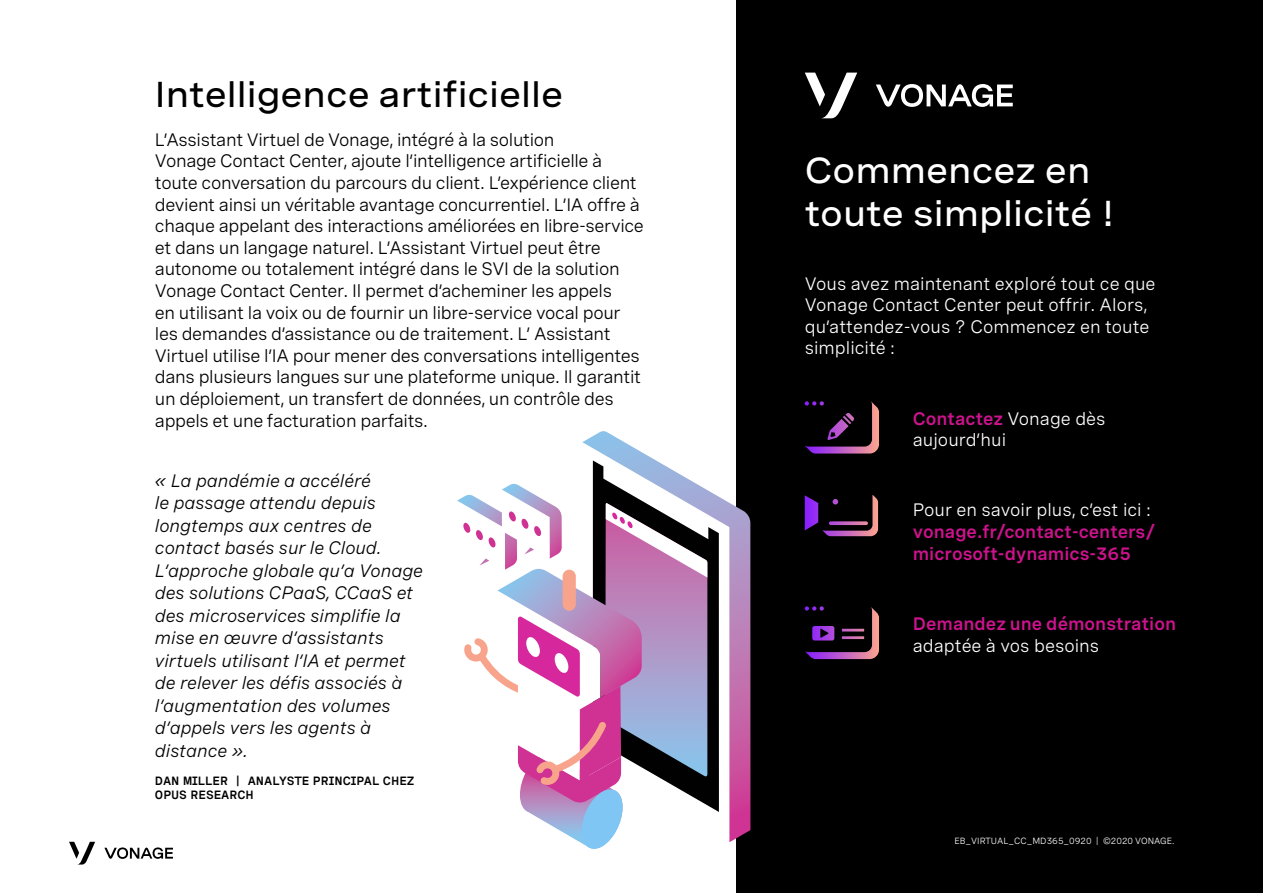
<style>
.page{position:relative;width:1263px;height:893px;background:#fff}
.page>*{position:absolute;margin:0;border:0;box-sizing:border-box;transform-origin:0 0}
.t1{font:500 expanded 36px/43.2px "Spezia";color:#fff}
.t2{font:500 expanded 36px "Spezia";color:#000}
.t3{font:18px/21.6px "Spezia";letter-spacing:-.02em;color:#000}
.t4{font:italic 18px/22.5px "Spezia";color:#000101}
.t5{font:18px/21.6px "Spezia";color:#fff}
.t6{font:600 18px/21.6px "Spezia";color:#cd138d}
.t7{font:600 12px/14.4px "Spezia Semi Mono";color:#000101}
.t8{font:9px "Spezia";color:#fff}
.s1{font-weight:600;color:#cd138d}
</style>
<div class="page">
<svg style="left:69px;top:842px;width:26px;height:22px"></svg>
<svg style="left:104px;top:847px;width:69px;height:12px"></svg>
<div style="left:737px;top:0;width:526px;height:893px;background:#000"></div>
<svg style="left:582px;top:431px;width:168px;height:411px"></svg>
<svg style="left:457px;top:460px;width:262px;height:389px"></svg>
<svg style="left:805px;top:73px;width:52px;height:45px"></svg>
<svg style="left:876px;top:84px;width:137px;height:23px"></svg>
<svg style="left:805px;top:495px;width:73px;height:41px"></svg>
<svg style="left:805px;top:401px;width:74px;height:53px"></svg>
<svg style="left:805px;top:606px;width:74px;height:53px"></svg>
<h1 class="t2" style="left:155px;top:67px;width:410px">Intelligence artificielle</h1>
<p class="t3" style="left:155px;top:127px;width:490px">L’Assistant Virtuel de Vonage, intégré à la solution<br>Vonage Contact Center, ajoute l’intelligence artificielle à toute conversation du parcours du client. L’expérience client devient ainsi un véritable avantage concurrentiel. L’IA offre à chaque appelant des interactions améliorées en libre-service et dans un langage naturel. L’Assistant Virtuel peut être autonome ou totalement intégré dans le SVI de la solution Vonage Contact Center. Il permet d’acheminer les appels<br>en utilisant la voix ou de fournir un libre-service vocal pour les demandes d’assistance ou de traitement. L’ Assistant Virtuel utilise l’IA pour mener des conversations intelligentes dans plusieurs langues sur une plateforme unique. Il garantit un déploiement, un transfert de données, un contrôle des appels et une facturation parfaits.</p>
<p class="t4" style="left:155px;top:468px;width:270px">« La pandémie a accéléré<br>le passage attendu depuis longtemps aux centres de contact basés sur le Cloud.<br>L’approche globale qu’a Vonage des solutions CPaaS, CCaaS et des microservices simplifie la mise en œuvre d’assistants virtuels utilisant l’IA et permet de relever les défis associés à l’augmentation des volumes d’appels vers les agents à distance ».</p>
<p class="t7" style="left:155px;top:772px;width:261px">DAN MILLER | ANALYSTE PRINCIPAL CHEZ<br>OPUS RESEARCH</p>
<h1 class="t1" style="left:805px;top:146px;width:312px">Commencez en toute simplicité !</h1>
<p class="t5" style="left:805px;top:271px;width:352px">Vous avez maintenant exploré tout ce que Vonage Contact Center peut offrir. Alors, qu’attendez-vous ? Commencez en toute simplicité :</p>
<p class="t5" style="left:913px;top:406px;width:194px"><span class="s1">Contactez</span> Vonage dès aujourd’hui</p>
<p class="t5" style="left:913px;top:498px;width:240px">Pour en savoir plus, c’est ici :</p>
<p class="t6" style="left:913px;top:520px;width:244px">vonage.fr/contact-centers/ microsoft-dynamics-365</p>
<p class="t6" style="left:913px;top:611px;width:265px">Demandez une démonstration</p>
<p class="t5" style="left:913px;top:633px;width:188px">adaptée à vos besoins</p>
<p class="t8" style="left:954px;top:834px;width:222px">EB_VIRTUAL_CC_MD365_0920 | ©2020 VONAGE.</p>
</div>
